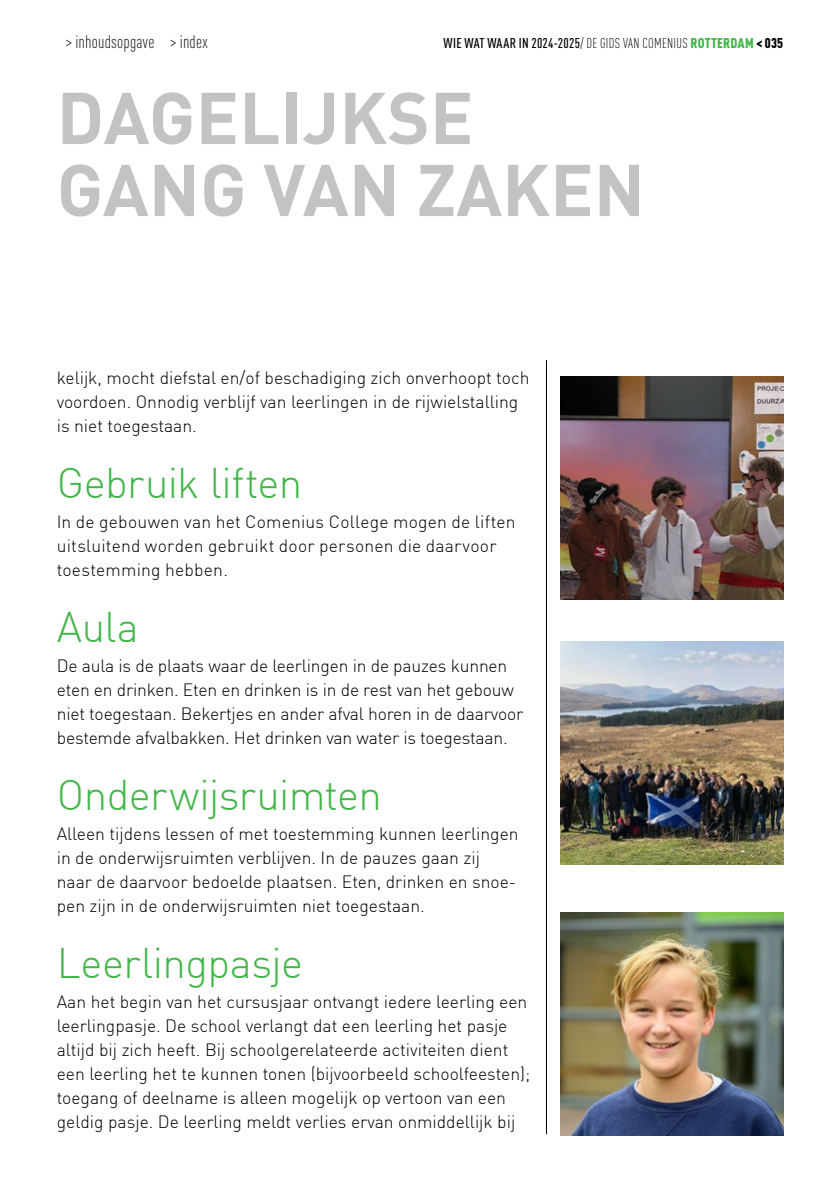
<style>
.page{position:relative;width:840px;height:1191px;background:#fff}
.page>*{position:absolute;margin:0;border:0;box-sizing:border-box;transform-origin:0 0}
.t1{font:700 72px/72px "DIN";color:#c5c2c5}
.t2{font:300 42px "DIN";letter-spacing:-.015em;color:#43b649}
.t3{font:300 18px "DIN Cond";letter-spacing:.01em;color:#000}
.t4{font:300 17.6px/24px "DIN";color:#000}
.t5{font:500 14px "DIN Cond";letter-spacing:.02em;color:#000}
.s1{font-weight:300}
.s2{font-weight:900;color:#43b649}
.s3{font-weight:900}
</style>
<div class="page">
<hr style="left:545px;top:360px;width:1px;height:774px;background:#000">
<img style="left:560px;top:912px;width:222px;height:223px">
<img style="left:560px;top:641px;width:222px;height:223px">
<img style="left:560px;top:376px;width:222px;height:223px">
<p class="t3" style="left:66px;top:31px;width:143px">&gt; inhoudsopgave &gt; index</p>
<p class="t5" style="left:443px;top:35px;width:341px">WIE WAT WAAR IN 2024-2025<span class="s1">/ DE GIDS VAN COMENIUS</span> <span class="s2">ROTTERDAM</span> <span class="s3">&lt; 035</span></p>
<h1 class="t1" style="left:57px;top:79px;width:589px">DAGELIJKSE<br>GANG VAN ZAKEN</h1>
<p class="t4" style="left:57px;top:365px;width:474px">kelijk, mocht diefstal en/of beschadiging zich onverhoopt toch voordoen. Onnodig verblijf van leerlingen in de rijwielstalling is niet toegestaan.</p>
<h2 class="t2" style="left:57px;top:457px;width:247px">Gebruik liften</h2>
<p class="t4" style="left:57px;top:509px;width:460px">In de gebouwen van het Comenius College mogen de liften uitsluitend worden gebruikt door personen die daarvoor toestemming hebben.</p>
<h2 class="t2" style="left:57px;top:601px;width:84px">Aula</h2>
<p class="t4" style="left:57px;top:653px;width:468px">De aula is de plaats waar de leerlingen in de pauzes kunnen eten en drinken. Eten en drinken is in de rest van het gebouw niet toegestaan. Bekertjes en ander afval horen in de daarvoor bestemde afvalbakken. Het drinken van water is toegestaan.</p>
<h2 class="t2" style="left:57px;top:769px;width:326px">Onderwijsruimten</h2>
<p class="t4" style="left:57px;top:821px;width:463px">Alleen tijdens lessen of met toestemming kunnen leerlingen in de onderwijsruimten verblijven. In de pauzes gaan zij naar de daarvoor bedoelde plaatsen. Eten, drinken en snoe&shy;pen zijn in de onderwijsruimten niet toegestaan.</p>
<h2 class="t2" style="left:57px;top:937px;width:248px">Leerlingpasje</h2>
<p class="t4" style="left:57px;top:989px;width:475px">Aan het begin van het cursusjaar ontvangt iedere leerling een leerlingpasje. De school verlangt dat een leerling het pasje altijd bij zich heeft. Bij schoolgerelateerde activiteiten dient een leerling het te kunnen tonen (bijvoorbeeld schoolfeesten); toegang of deelname is alleen mogelijk op vertoon van een geldig pasje. De leerling meldt verlies ervan onmiddellijk bij</p>
</div>
